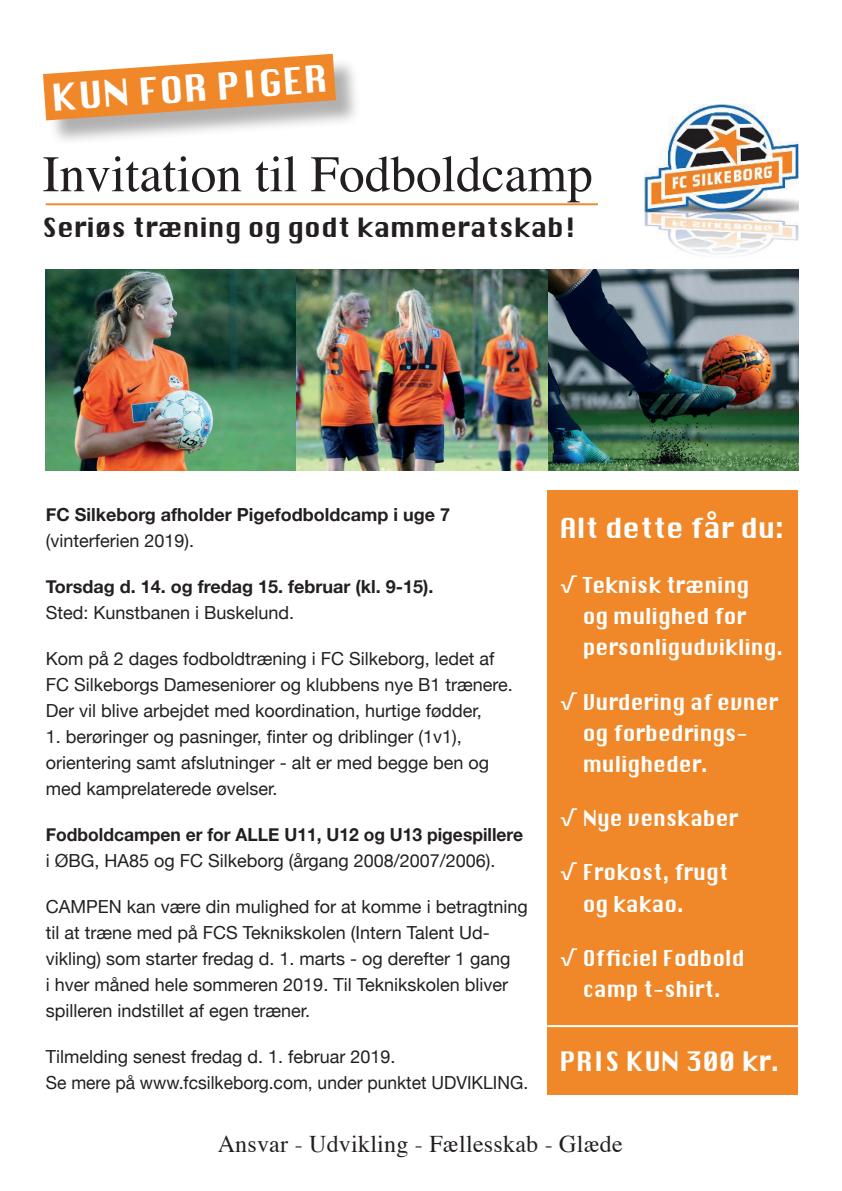
<style>
.page{position:relative;width:842px;height:1191px;background:#fff}
.page>*{position:absolute;margin:0;border:0;box-sizing:border-box;transform-origin:0 0}
.t1{font:51.4px "Times";color:#231f20}
.t2{font:36px "Silom";color:#fff}
.t3{font:27px "Silom";color:#fff}
.t4{font:26.2px "Silom";color:#fff;scale:.95 1}
.t5{font:26px "Silom";color:#231f20}
.t6{font:24px "Times";letter-spacing:.01em;color:#231f20}
.t7{font:21.4px/31px "Silom";color:#fff;scale:.9 1}
.t8{font:18px/26px "Helvetica Neue";color:#231f20}
.t9{font:700 18px "Helvetica Neue";color:#231f20}
</style>
<div class="page">
<div style="left:46px;top:57px;width:316px;height:89px;background:#231f20;opacity:.35"></div>
<svg style="left:43px;top:54px;width:293px;height:66px;background:#eaa15f"></svg>
<img style="left:644px;top:104px;width:154px;height:153px">
<hr style="left:46px;top:203px;width:552px;height:2px;background:#f08829">
<div style="left:547px;top:490px;width:251px;height:604px;background:#f08829"></div>
<hr style="left:547px;top:1025px;width:251px;height:2px;background:#fff">
<img style="left:46px;top:269px;width:752px;height:202px">
<h2 class="t2" style="left:50px;top:78px;width:278px;rotate:-4deg">KUN FOR PIGER</h2>
<h1 class="t1" style="left:42px;top:126px;width:552px">Invitation til Fodboldcamp</h1>
<h3 class="t5" style="left:42px;top:213px;width:536px">Seriøs træning og godt kammeratskab!</h3>
<p class="t9" style="left:46px;top:500px;width:406px">FC Silkeborg afholder Pigefodboldcamp i uge 7</p>
<p class="t8" style="left:46px;top:528px;width:150px">(vinterferien 2019).</p>
<p class="t9" style="left:46px;top:572px;width:389px">Torsdag d. 14. og fredag 15. februar (kl. 9-15).</p>
<p class="t8" style="left:46px;top:600px;width:250px">Sted: Kunstbanen i Buskelund.</p>
<p class="t8" style="left:46px;top:646px;width:468px">Kom på 2 dages fodboldtræning i FC Silkeborg, ledet af<br>FC Silkeborgs Dameseniorer og klubbens nye B1 trænere.<br>Der vil blive arbejdet med koordination, hurtige fødder,</p>
<p class="t8" style="left:46px;top:724px;width:445px">1. berøringer og pasninger, finter og driblinger (1v1), orientering samt afslutninger - alt er med begge ben og med kamprelaterede øvelser.</p>
<p class="t9" style="left:46px;top:820px;width:479px">Fodboldcampen er for ALLE U11, U12 og U13 pigespillere</p>
<p class="t8" style="left:46px;top:848px;width:451px">i ØBG, HA85 og FC Silkeborg (årgang 2008/2007/2006).</p>
<p class="t8" style="left:46px;top:894px;width:483px">CAMPEN kan være din mulighed for at komme i betragtning til at træne med på FCS Teknikskolen (Intern Talent Ud&shy;vikling) som starter fredag d. 1. marts - og derefter 1 gang<br>i hver måned hele sommeren 2019. Til Teknikskolen bliver spilleren indstillet af egen træner.</p>
<p class="t8" style="left:46px;top:1044px;width:484px">Tilmelding senest fredag d. 1. februar 2019.<br>Se mere på www.fcsilkeborg.com, under punktet UDVIKLING.</p>
<h3 class="t3" style="left:559px;top:512px;width:226px">Alt dette får du:</h3>
<p class="t7" style="left:583px;top:570px;width:224px;text-indent:-23px">√ Teknisk træning<br>og mulighed for personligudvikling.</p>
<p class="t7" style="left:583px;top:686px;width:219px;text-indent:-23px">√ Vurdering af evner og forbedrings&shy;muligheder.</p>
<p class="t7" style="left:559px;top:803px;width:200px">√ Nye venskaber</p>
<p class="t7" style="left:583px;top:857px;width:163px;text-indent:-23px">√ Frokost, frugt og kakao.</p>
<p class="t7" style="left:559px;top:943px;width:207px;text-align:center">√ Officiel Fodbold camp t-shirt.</p>
<h3 class="t4" style="left:559px;top:1047px;width:233px">PRIS KUN 300 kr.</h3>
<h3 class="t6" style="left:218px;top:1121px;width:407px">Ansvar - Udvikling - Fællesskab - Glæde</h3>
</div>
